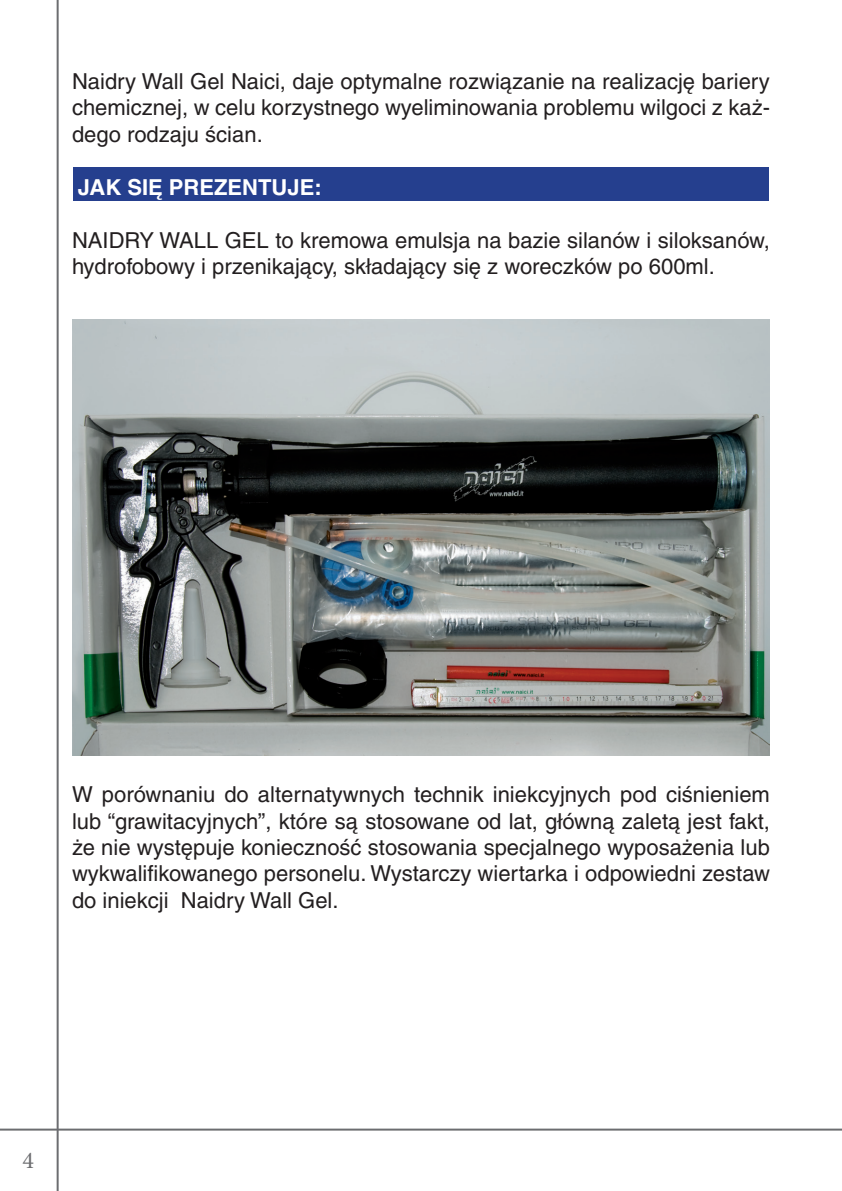
<style>
.page{position:relative;width:842px;height:1191px;background:#fff}
.page>*{position:absolute;margin:0;border:0;box-sizing:border-box;transform-origin:0 0}
.t1{font:24px "Minion Pro";color:#6c6d70}
.t2{font:22px/26.4px "Helvetica CE";color:#231f20;text-align:justify}
.t3{font:700 22px "Helvetica CE";color:#fff}
</style>
<div class="page">
<hr style="left:0;top:1128px;width:842px;height:2px;background:#6c6d70">
<hr style="left:57px;top:0;width:2px;height:1191px;background:#6c6d70">
<div style="left:73px;top:167px;width:696px;height:33px;background:#253f8e"></div>
<img style="left:72px;top:319px;width:698px;height:436px">
<p class="t2" style="left:72px;top:68px;width:699px">Naidry Wall Gel Naici, daje optymalne rozwiązanie na realizację bariery chemicznej, w celu korzystnego wyeliminowania problemu wilgoci z każ&shy;dego rodzaju ścian.</p>
<p class="t3" style="left:78px;top:173px;width:246px">JAK SIĘ PREZENTUJE:</p>
<p class="t2" style="left:72px;top:226px;width:699px">NAIDRY WALL GEL to kremowa emulsja na bazie silanów i siloksanów, hydrofobowy i przenikający, składający się z woreczków po 600ml.</p>
<p class="t2" style="left:72px;top:781px;width:699px">W porównaniu do alternatywnych technik iniekcyjnych pod ciśnieniem lub “grawitacyjnych”, które są stosowane od lat, główną zaletą jest fakt, że nie występuje konieczność stosowania specjalnego wyposażenia lub wykwalifikowanego personelu. Wystarczy wiertarka i odpowiedni zestaw do iniekcji Naidry Wall Gel.</p>
<p class="t1" style="left:23px;top:1144px;width:13px">4</p>
</div>
